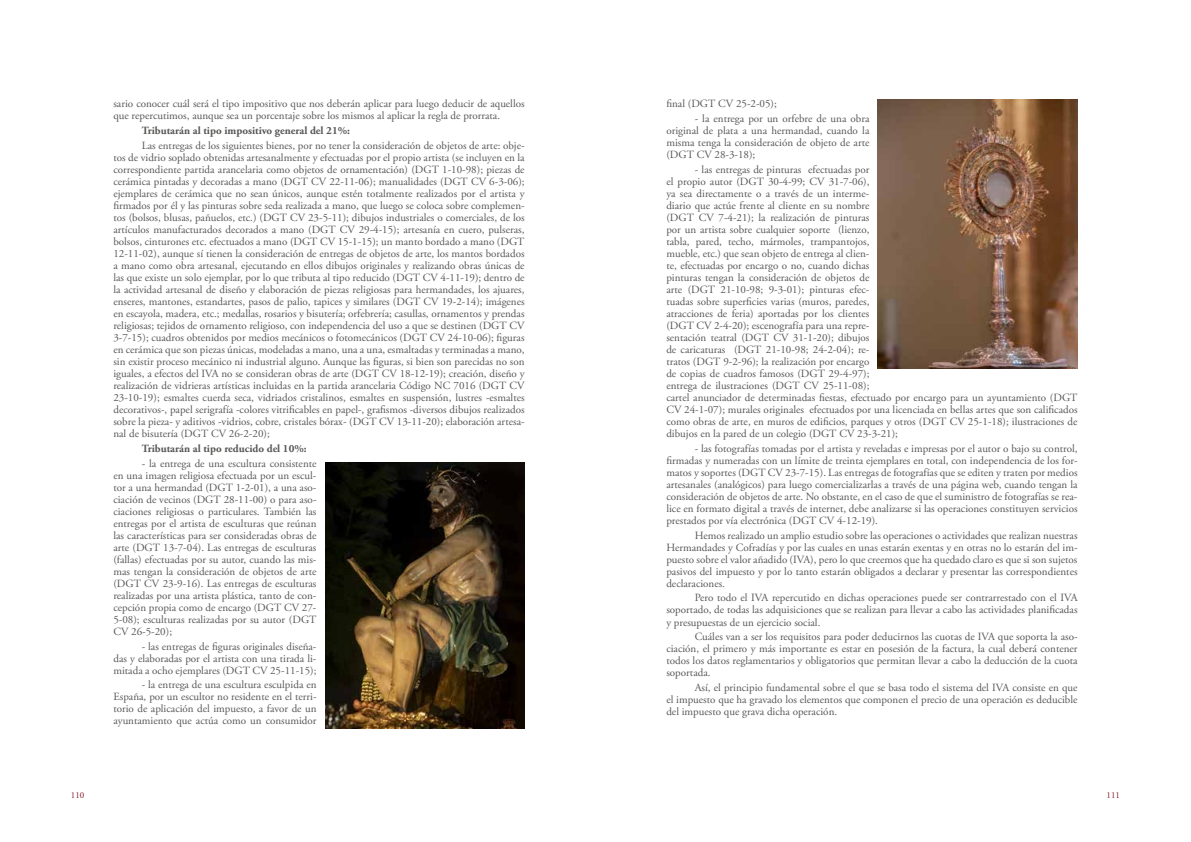
<style>
.page{position:relative;width:1191px;height:842px;background:#fff}
.page>*{position:absolute;margin:0;border:0;box-sizing:border-box;transform-origin:0 0}
.t1{font:11px/12px "Adobe Garamond Pro";color:#575756;text-align:justify}
.t2{font:700 11px "Adobe Garamond Pro";color:#575756}
.t3{font:9px "Adobe Garamond Pro";color:#801623}
</style>
<div class="page">
<img style="left:325px;top:463px;width:199px;height:266px">
<img style="left:878px;top:99px;width:199px;height:270px">
<p class="t1" style="left:113px;top:98px;width:413px">sario conocer cuál será el tipo impositivo que nos deberán aplicar para luego deducir de aquellos que repercutimos, aunque sea un porcentaje sobre los mismos al aplicar la regla de prorrata.</p>
<p class="t2" style="left:142px;top:124px;width:210px">Tributarán al tipo impositivo general del 21%:</p>
<p class="t1" style="left:113px;top:140px;width:413px;text-indent:28px">Las entregas de los siguientes bienes, por no tener la consideración de objetos de arte: obje&shy;tos de vidrio soplado obtenidas artesanalmente y efectuadas por el propio artista (se incluyen en la correspondiente partida arancelaria como objetos de ornamentación) (DGT 1-10-98); piezas de cerámica pintadas y decoradas a mano (DGT CV 22-11-06); manualidades (DGT CV 6-3-06); ejemplares de cerámica que no sean únicos, aunque estén totalmente realizados por el artista y firmados por él y las pinturas sobre seda realizada a mano, que luego se coloca sobre complemen&shy;tos (bolsos, blusas, pañuelos, etc.) (DGT CV 23-5-11); dibujos industriales o comerciales, de los artículos manufacturados decorados a mano (DGT CV 29-4-15); artesanía en cuero, pulseras, bolsos, cinturones etc. efectuados a mano (DGT CV 15-1-15); un manto bordado a mano (DGT 12-11-02), aunque sí tienen la consideración de entregas de objetos de arte, los mantos bordados a mano como obra artesanal, ejecutando en ellos dibujos originales y realizando obras únicas de las que existe un solo ejemplar, por lo que tributa al tipo reducido (DGT CV 4-11-19); dentro de la actividad artesanal de diseño y elaboración de piezas religiosas para hermandades, los ajuares, enseres, mantones, estandartes, pasos de palio, tapices y similares (DGT CV 19-2-14); imágenes en escayola, madera, etc.; medallas, rosarios y bisutería; orfebrería; casullas, ornamentos y prendas religiosas; tejidos de ornamento religioso, con independencia del uso a que se destinen (DGT CV 3-7-15); cuadros obtenidos por medios mecánicos o fotomecánicos (DGT CV 24-10-06); figuras en cerámica que son piezas únicas, modeladas a mano, una a una, esmaltadas y terminadas a mano, sin existir proceso mecánico ni industrial alguno. Aunque las figuras, si bien son parecidas no son iguales, a efectos del IVA no se consideran obras de arte (DGT CV 18-12-19); creación, diseño y realización de vidrieras artísticas incluidas en la partida arancelaria Código NC 7016 (DGT CV 23-10-19); esmaltes cuerda seca, vidriados cristalinos, esmaltes en suspensión, lustres -esmaltes decorativos-, papel serigrafía -colores vitrificables en papel-, grafismos -diversos dibujos realizados sobre la pieza- y aditivos -vidrios, cobre, cristales bórax- (DGT CV 13-11-20); elaboración artesa&shy;nal de bisutería (DGT CV 26-2-20);</p>
<p class="t2" style="left:142px;top:442px;width:166px">Tributarán al tipo reducido del 10%:</p>
<p class="t1" style="left:113px;top:457px;width:205px;text-indent:28px">- la entrega de una escultura consistente en una imagen religiosa efectuada por un escul&shy;tor a una hermandad (DGT 1-2-01), a una aso&shy;ciación de vecinos (DGT 28-11-00) o para aso&shy;ciaciones religiosas o particulares. También las entregas por el artista de esculturas que reúnan las características para ser consideradas obras de arte (DGT 13-7-04). Las entregas de esculturas (fallas) efectuadas por su autor, cuando las mis&shy;mas tengan la consideración de objetos de arte (DGT CV 23-9-16). Las entregas de esculturas realizadas por una artista plástica, tanto de con&shy;cepción propia como de encargo (DGT CV 27- 5-08); esculturas realizadas por su autor (DGT CV 26-5-20);</p>
<p class="t1" style="left:113px;top:640px;width:205px;text-indent:28px">- las entregas de figuras originales diseña&shy;das y elaboradas por el artista con una tirada li&shy;mitada a ocho ejemplares (DGT CV 25-11-15);</p>
<p class="t1" style="left:113px;top:679px;width:205px;text-indent:28px">- la entrega de una escultura esculpida en España, por un escultor no residente en el terri&shy;torio de aplicación del impuesto, a favor de un ayuntamiento que actúa como un consumidor</p>
<p class="t1" style="left:666px;top:98px;width:112px">final (DGT CV 25-2-05);</p>
<p class="t1" style="left:666px;top:113px;width:205px;text-indent:28px">- la entrega por un orfebre de una obra original de plata a una hermandad, cuando la misma tenga la consideración de objeto de arte (DGT CV 28-3-18);</p>
<p class="t1" style="left:666px;top:164px;width:413px;text-align:left;text-indent:28px">- las entregas de pinturas efectuadas por<br>el propio autor (DGT 30-4-99; CV 31-7-06),<br>ya sea directamente o a través de un interme-<br>diario que actúe frente al cliente en su nombre<br>(DGT CV 7-4-21); la realización de pinturas<br>por un artista sobre cualquier soporte (lienzo,<br>tabla, pared, techo, mármoles, trampantojos,<br>mueble, etc.) que sean objeto de entrega al clien-<br>te, efectuadas por encargo o no, cuando dichas<br>pinturas tengan la consideración de objetos de<br>arte (DGT 21-10-98; 9-3-01); pinturas efec-<br>tuadas sobre superficies varias (muros, paredes,<br>atracciones de feria) aportadas por los clientes<br>(DGT CV 2-4-20); escenografía para una repre-<br>sentación teatral (DGT CV 31-1-20); dibujos<br>de caricaturas (DGT 21-10-98; 24-2-04); re-<br>tratos (DGT 9-2-96); la realización por encargo<br>de copias de cuadros famosos (DGT 29-4-97);<br>entrega de ilustraciones (DGT CV 25-11-08);<br>cartel anunciador de determinadas fiestas, efectuado por encargo para un ayuntamiento (DGT CV 24-1-07); murales originales efectuados por una licenciada en bellas artes que son calificados como obras de arte, en muros de edificios, parques y otros (DGT CV 25-1-18); ilustraciones de dibujos en la pared de un colegio (DGT CV 23-3-21);</p>
<p class="t1" style="left:666px;top:443px;width:413px;text-indent:28px">- las fotografías tomadas por el artista y reveladas e impresas por el autor o bajo su control, firmadas y numeradas con un límite de treinta ejemplares en total, con independencia de los for&shy;matos y soportes (DGT CV 23-7-15). Las entregas de fotografías que se editen y traten por medios artesanales (analógicos) para luego comercializarlas a través de una página web, cuando tengan la consideración de objetos de arte. No obstante, en el caso de que el suministro de fotografías se rea&shy;lice en formato digital a través de internet, debe analizarse si las operaciones constituyen servicios prestados por vía electrónica (DGT CV 4-12-19).</p>
<p class="t1" style="left:666px;top:529px;width:413px;text-indent:28px">Hemos realizado un amplio estudio sobre las operaciones o actividades que realizan nuestras Hermandades y Cofradías y por las cuales en unas estarán exentas y en otras no lo estarán del im&shy;puesto sobre el valor añadido (IVA), pero lo que creemos que ha quedado claro es que si son sujetos pasivos del impuesto y por lo tanto estarán obligados a declarar y presentar las correspondientes declaraciones.</p>
<p class="t1" style="left:666px;top:592px;width:413px;text-indent:28px">Pero todo el IVA repercutido en dichas operaciones puede ser contrarrestado con el IVA soportado, de todas las adquisiciones que se realizan para llevar a cabo las actividades planificadas y presupuestas de un ejercicio social.</p>
<p class="t1" style="left:666px;top:631px;width:413px;text-indent:28px">Cuáles van a ser los requisitos para poder deducirnos las cuotas de IVA que soporta la aso&shy;ciación, el primero y más importante es estar en posesión de la factura, la cual deberá contener todos los datos reglamentarios y obligatorios que permitan llevar a cabo la deducción de la cuota soportada.</p>
<p class="t1" style="left:666px;top:682px;width:412px;text-indent:28px">Así, el principio fundamental sobre el que se basa todo el sistema del IVA consiste en que el impuesto que ha gravado los elementos que componen el precio de una operación es deducible del impuesto que grava dicha operación.</p>
<p class="t3" style="left:71px;top:789px;width:15px">110</p>
<p class="t3" style="left:1106px;top:789px;width:15px">111</p>
</div>
